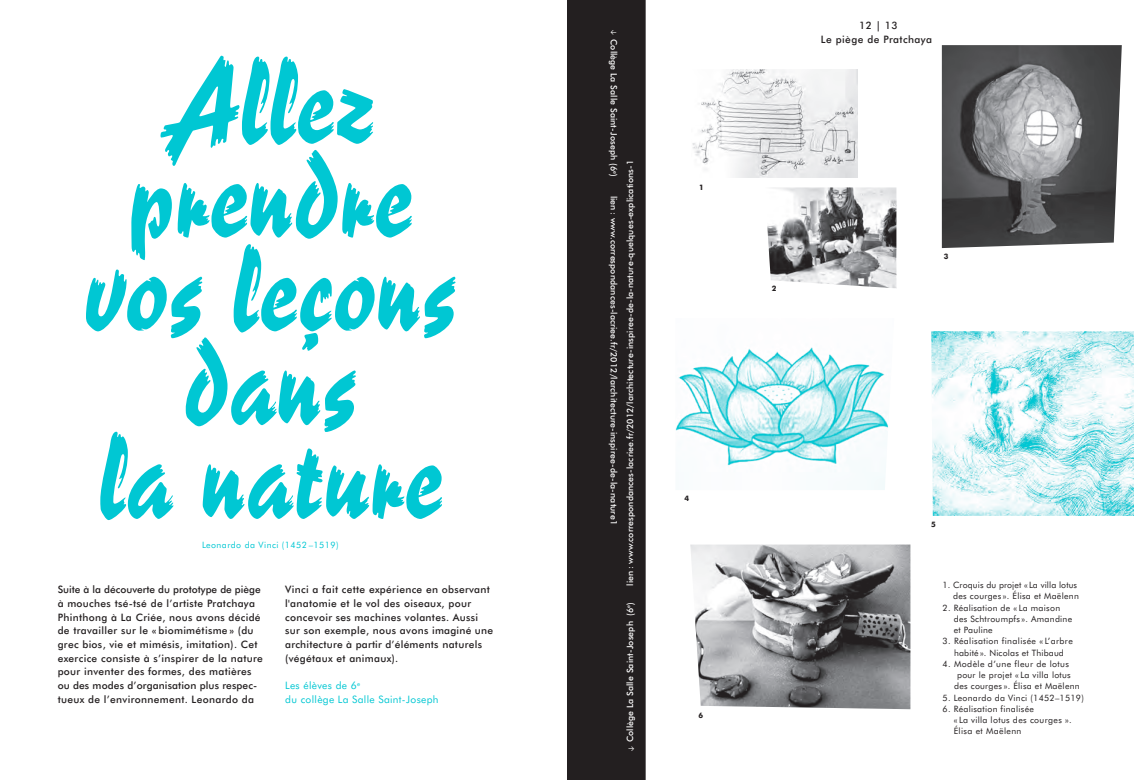
<style>
.page{position:relative;width:1134px;height:780px;background:#fff}
.page>*{position:absolute;margin:0;border:0;box-sizing:border-box;transform-origin:0 0}
.t1{font:113.75px/93.8px "Reporter Two";letter-spacing:.01em;color:#00c7d3;text-align:center}
.t2{font:500 10.25px/13.6px "Futura BT";letter-spacing:.03em;color:#231f20}
.t3{font:10.25px/13.6px "Futura BT";letter-spacing:.03em;color:#00c7d3}
.t4{font:8.75px/11.2px "Futura BT";letter-spacing:.03em;color:#231f20}
.t5{font:500 8.75px "Futura BT";letter-spacing:.01em;color:#fff}
.t6{font:8.75px/11.2px "Futura BT";letter-spacing:.01em;color:#231f20;text-align:right}
.t7{font:8.75px "Futura BT";letter-spacing:.05em;color:#00c7d3}
.t8{font:700 7.5px "Futura BT";color:#231f20}
.t9{font:7.5px "Akkurat";color:#fff}
</style>
<div class="page">
<img style="left:690px;top:544px;width:220px;height:165px">
<img style="left:942px;top:45px;width:180px;height:203px">
<img style="left:675px;top:347px;width:213px;height:143px">
<img style="left:931px;top:331px;width:203px;height:185px">
<img style="left:767px;top:187px;width:129px;height:101px">
<img style="left:692px;top:69px;width:166px;height:108px">
<div style="left:567px;top:0;width:79px;height:780px;background:#231f20"></div>
<h1 class="t1" style="left:85px;top:56px;width:373px">Allez prendre vos leçons dans<br>la nature</h1>
<p class="t7" style="left:202px;top:539px;width:138px">Leonardo da Vinci (1452 –1519)</p>
<p class="t2" style="left:58px;top:582px;width:207px">Suite à la découverte du prototype de piège à mouches tsé-tsé de l’artiste Pratchaya Phinthong à La Criée, nous avons décidé de travailler sur le « biomimétisme » (du grec bios, vie et mimésis, imitation). Cet exercice consiste à s’inspirer de la nature pour inventer des formes, des matières ou des modes d’organisation plus respec&shy;tueux de l’environnement. Leonardo da</p>
<p class="t2" style="left:285px;top:582px;width:209px">Vinci a fait cette expérience en observant l'anatomie et le vol des oiseaux, pour concevoir ses machines volantes. Aussi sur son exemple, nous avons imaginé une architecture à partir d’éléments naturels (végétaux et animaux).</p>
<p class="t3" style="left:285px;top:678px;width:155px">Les élèves de 6<sup>e<br></sup>du collège La Salle Saint-Joseph</p>
<p class="t9" style="left:617px;top:37px;width:8px;rotate:-180deg">≥</p>
<p class="t5" style="left:619px;top:39px;width:139px;rotate:90deg">collège La Salle Saint-Joseph (6<sup>e</sup>)</p>
<p class="t5" style="left:619px;top:196px;width:331px;rotate:90deg">lien: www.correspondances-lacriee.fr/2012/larchitecture-inspiree-de-la-nature1</p>
<p class="t5" style="left:625px;top:585px;width:427px;rotate:-90deg">lien: www.correspondances-lacriee.fr/2012/larchitecture-inspiree-de-la-nature-quelques-explications-1</p>
<p class="t5" style="left:625px;top:742px;width:142px;rotate:-90deg">Collège La Salle Saint-Joseph (6<sup>e</sup>)</p>
<p class="t9" style="left:628px;top:743px;width:8px">≥</p>
<p class="t8" style="left:699px;top:182px;width:6px">1</p>
<p class="t8" style="left:684px;top:494px;width:6px">4</p>
<p class="t8" style="left:698px;top:711px;width:6px">6</p>
<p class="t2" style="left:821px;top:18px;width:113px;text-align:center">12 | 13<br>Le piège de Pratchaya</p>
<p class="t8" style="left:772px;top:284px;width:6px">2</p>
<p class="t8" style="left:944px;top:251px;width:6px">3</p>
<p class="t8" style="left:931px;top:519px;width:6px">5</p>
<p class="t6" style="left:943px;top:579px;width:138px">1. Croquis du projet «La villa lotus des courges ». Élisa et Maëlenn</p>
<p class="t4" style="left:954px;top:601px;width:120px;text-indent:-11px">2. Réalisation de «La maison des Schtroumpfs ». Amandine et Pauline</p>
<p class="t4" style="left:943px;top:635px;width:132px;text-align:center">3. Réalisation finalisée « L’arbre habité ». Nicolas et Thibaud</p>
<p class="t4" style="left:943px;top:658px;width:128px">4. Modèle d’une fleur de lotus</p>
<p class="t4" style="left:957px;top:669px;width:115px">pour le projet « La villa lotus</p>
<p class="t4" style="left:954px;top:680px;width:127px">des courges ». Élisa et Maëlenn</p>
<p class="t4" style="left:943px;top:691px;width:143px">5. Leonardo da Vinci (1452–1519)</p>
<p class="t4" style="left:954px;top:703px;width:120px;text-indent:-11px">6. Réalisation finalisée<br>« La villa lotus des courges ».<br>Élisa et Maëlenn</p>
</div>
